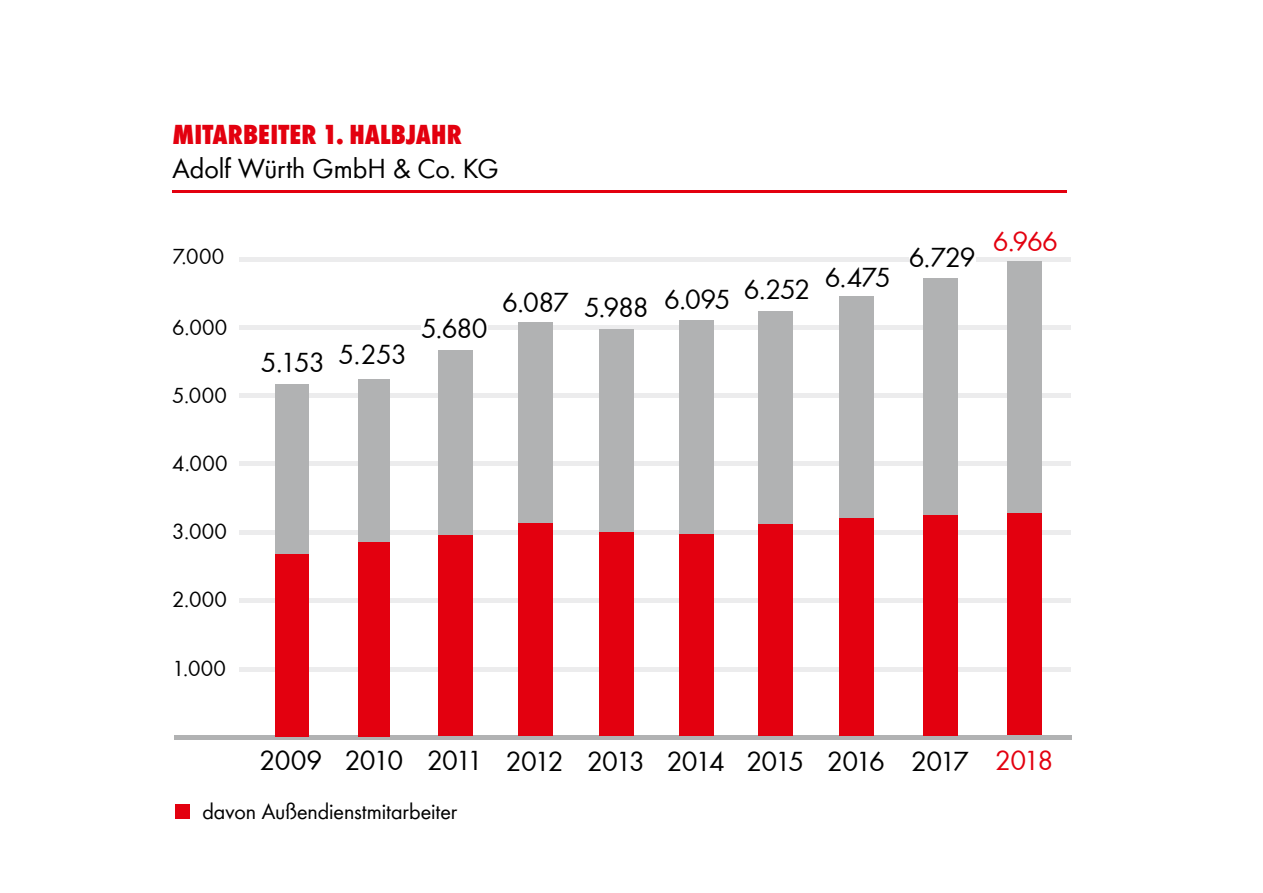
<style>
.page{position:relative;width:1263px;height:893px;background:#fff}
.page>*{position:absolute;margin:0;border:0;box-sizing:border-box;transform-origin:0 0}
.t1{font:28.5px "Wuerth";letter-spacing:-.025em;color:#000}
.t2{font:800 condensed 28.5px "Wuerth";color:#e3000f}
.t3{font:28.5px "Wuerth";letter-spacing:-.005em;color:#000}
.t4{font:28.5px "Wuerth";letter-spacing:-.045em;color:#e3000f}
.t5{font:22.5px "Wuerth";color:#000}
</style>
<div class="page">
<hr style="left:239px;top:394px;width:831px;height:4px;background:#ececed">
<hr style="left:239px;top:667px;width:831px;height:4px;background:#ececed">
<hr style="left:239px;top:599px;width:831px;height:4px;background:#ececed">
<hr style="left:239px;top:530px;width:831px;height:4px;background:#ececed">
<hr style="left:239px;top:462px;width:831px;height:4px;background:#ececed">
<div style="left:239px;top:325px;width:831px;height:5px;background:#ececed"></div>
<div style="left:239px;top:257px;width:831px;height:5px;background:#ececed"></div>
<hr style="left:174px;top:736px;width:897px;height:4px;background:#b1b2b3">
<hr style="left:172px;top:190px;width:895px;height:3px;background:#e3000f">
<div style="left:176px;top:805px;width:14px;height:14px;background:#e3000f"></div>
<div style="left:758px;top:312px;width:35px;height:424px;background:#b1b2b3"></div>
<div style="left:758px;top:524px;width:35px;height:212px;background:#e3000f"></div>
<div style="left:839px;top:297px;width:35px;height:439px;background:#b1b2b3"></div>
<div style="left:839px;top:519px;width:35px;height:217px;background:#e3000f"></div>
<div style="left:275px;top:385px;width:34px;height:352px;background:#b1b2b3"></div>
<div style="left:275px;top:554px;width:34px;height:183px;background:#e3000f"></div>
<div style="left:358px;top:380px;width:31px;height:357px;background:#b1b2b3"></div>
<div style="left:358px;top:542px;width:31px;height:195px;background:#e3000f"></div>
<div style="left:438px;top:351px;width:34px;height:385px;background:#b1b2b3"></div>
<div style="left:438px;top:535px;width:34px;height:201px;background:#e3000f"></div>
<div style="left:421px;top:316px;width:67px;height:22px;background:#fff"></div>
<div style="left:518px;top:323px;width:34px;height:413px;background:#b1b2b3"></div>
<div style="left:518px;top:523px;width:34px;height:213px;background:#e3000f"></div>
<div style="left:679px;top:320px;width:34px;height:416px;background:#b1b2b3"></div>
<div style="left:679px;top:534px;width:34px;height:202px;background:#e3000f"></div>
<div style="left:599px;top:330px;width:34px;height:406px;background:#b1b2b3"></div>
<div style="left:599px;top:533px;width:34px;height:203px;background:#e3000f"></div>
<div style="left:923px;top:278px;width:35px;height:458px;background:#b1b2b3"></div>
<div style="left:923px;top:516px;width:35px;height:220px;background:#e3000f"></div>
<div style="left:909px;top:245px;width:67px;height:22px;background:#fff"></div>
<div style="left:1007px;top:261px;width:35px;height:474px;background:#b1b2b3"></div>
<div style="left:1007px;top:513px;width:35px;height:222px;background:#e3000f"></div>
<p class="t2" style="left:173px;top:114px;width:291px">MITARBEITER 1. HALBJAHR</p>
<p class="t3" style="left:173px;top:149px;width:328px">Adolf Würth GmbH &amp; Co. KG</p>
<p class="t5" style="left:172px;top:242px;width:54px">7.000</p>
<p class="t5" style="left:172px;top:312px;width:57px">6.000</p>
<p class="t5" style="left:172px;top:380px;width:56px">5.000</p>
<p class="t5" style="left:172px;top:448px;width:57px">4.000</p>
<p class="t5" style="left:172px;top:516px;width:56px">3.000</p>
<p class="t5" style="left:172px;top:584px;width:56px">2.000</p>
<p class="t1" style="left:261px;top:343px;width:66px">5.153</p>
<p class="t1" style="left:339px;top:335px;width:70px">5.253</p>
<p class="t1" style="left:421px;top:309px;width:68px">5.680</p>
<p class="t1" style="left:502px;top:283px;width:68px">6.087</p>
<p class="t1" style="left:584px;top:288px;width:66px">5.988</p>
<p class="t1" style="left:664px;top:280px;width:68px">6.095</p>
<p class="t1" style="left:744px;top:270px;width:68px">6.252</p>
<p class="t1" style="left:825px;top:258px;width:68px">6.475</p>
<p class="t1" style="left:909px;top:238px;width:68px">6.729</p>
<p class="t4" style="left:993px;top:222px;width:67px">6.966</p>
<p class="t5" style="left:172px;top:654px;width:55px">1.000</p>
<p class="t1" style="left:260px;top:741px;width:64px">2009</p>
<p class="t1" style="left:345px;top:741px;width:60px">2010</p>
<p class="t1" style="left:427px;top:741px;width:57px">2011</p>
<p class="t1" style="left:506px;top:742px;width:59px">2012</p>
<p class="t1" style="left:587px;top:742px;width:59px">2013</p>
<p class="t1" style="left:667px;top:742px;width:59px">2014</p>
<p class="t1" style="left:746px;top:742px;width:59px">2015</p>
<p class="t1" style="left:827px;top:742px;width:59px">2016</p>
<p class="t1" style="left:911px;top:742px;width:59px">2017</p>
<p class="t4" style="left:995px;top:741px;width:59px">2018</p>
<p class="t5" style="left:202px;top:796px;width:256px">davon Außendienstmitarbeiter</p>
</div>
